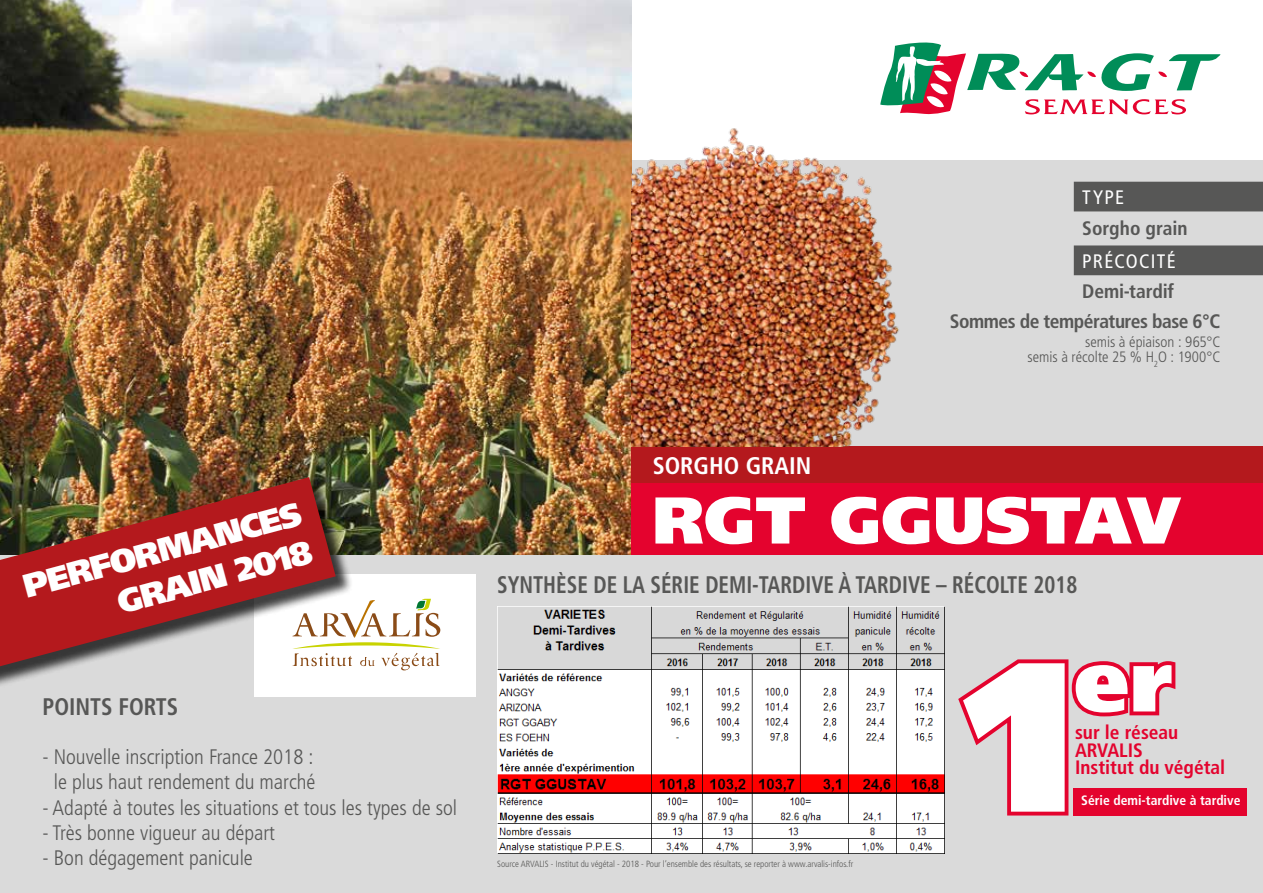
<style>
.page{position:relative;width:1263px;height:893px;background:#fff}
.page>*{position:absolute;margin:0;border:0;box-sizing:border-box;transform-origin:0 0}
.t1{font:900 212.55px "Frutiger LT Std";color:#fff}
.t2{font:900 87.15px "Frutiger LT Std";color:#fff}
.t3{font:900 66px "Frutiger LT Std";color:#fff}
.t4{font:900 33px/39.6px "Frutiger LT Std";color:#fff;text-align:right}
.t5{font:700 condensed 24px "Frutiger LT Std";color:#575756;scale:.88 1}
.t6{font:700 condensed 24px "Frutiger LT Std";color:#fff}
.t7{font:700 condensed 24px "Frutiger LT Std";color:#575756;scale:.95 1}
.t8{font:300 condensed 21px/25.2px "Frutiger LT Std";color:#575756;text-align:center}
.t9{font:700 condensed 19.5px/29.7px "Frutiger LT Std";letter-spacing:-.025em;color:#575756}
.t10{font:condensed 19.5px "Frutiger LT Std";letter-spacing:.065em;color:#fff}
.t11{font:700 condensed 19.5px "Frutiger LT Std";color:#575756}
.t12{font:700 condensed 19.35px/17.4px "Frutiger LT Std";color:#e4032e}
.t13{font:300 condensed 15px/15px "Frutiger LT Std";color:#575756;text-align:right}
.t14{font:700 condensed 13.65px "Frutiger LT Std";color:#fff}
.t15{font:300 condensed 9px "Frutiger LT Std";color:#575756}
</style>
<div class="page">
<div style="left:0;top:160px;width:1263px;height:733px;background:#dadada"></div>
<svg style="left:880px;top:43px;width:340px;height:72px"></svg>
<img style="left:0;top:0;width:631px;height:555px">
<div style="left:631px;top:483px;width:632px;height:72px;background:#e4032e"></div>
<div style="left:631px;top:446px;width:632px;height:37px;background:#b4191d"></div>
<svg style="left:1074px;top:182px;width:189px;height:93px"></svg>
<img style="left:631px;top:116px;width:268px;height:330px">
<div style="left:254px;top:574px;width:222px;height:123px;background:#fff"></div>
<svg style="left:354px;top:599px;width:86px;height:71px"></svg>
<div style="left:0;top:480px;width:354px;height:210px;background:#000;opacity:.75"></div>
<img style="left:0;top:477px;width:336px;height:189px">
<img style="left:497px;top:606px;width:447px;height:248px">
<svg style="left:958px;top:659px;width:221px;height:157px"></svg>
<div style="left:1073px;top:788px;width:174px;height:27px;background:#e4032e"></div>
<h3 class="t4" style="left:19px;top:568px;width:289px;rotate:-15deg">PERFORMANCES<br>GRAIN 2018</h3>
<p class="t7" style="left:43px;top:693px;width:144px">POINTS FORTS</p>
<p class="t8" style="left:43px;top:745px;width:274px">- Nouvelle inscription France 2018 : le plus haut rendement du marché</p>
<p class="t8" style="left:43px;top:795px;width:416px">- Adapté à toutes les situations et tous les types de sol</p>
<p class="t8" style="left:43px;top:820px;width:234px">- Très bonne vigueur au départ</p>
<p class="t8" style="left:43px;top:845px;width:212px">- Bon dégagement panicule</p>
<p class="t6" style="left:653px;top:452px;width:160px">SORGHO GRAIN</p>
<p class="t10" style="left:1082px;top:186px;width:43px">TYPE</p>
<p class="t11" style="left:1082px;top:216px;width:107px">Sorgho grain</p>
<p class="t10" style="left:1082px;top:250px;width:95px">PRÉCOCITÉ</p>
<p class="t9" style="left:950px;top:277px;width:272px;text-indent:132px">Demi-tardif<br>Sommes de températures base 6°C</p>
<p class="t13" style="left:1027px;top:335px;width:194px">semis à épiaison : 965°C<br>semis à récolte 25 % H<sub>2</sub>O : 1900°C</p>
<h3 class="t3" style="left:653px;top:480px;width:529px">RGT GGUSTAV</h3>
<p class="t5" style="left:497px;top:570px;width:661px">SYNTHÈSE DE LA SÉRIE DEMI-TARDIVE À TARDIVE – RÉCOLTE 2018</p>
<p class="t15" style="left:497px;top:859px;width:358px">Source ARVALIS - Institut du végétal - 2018 - Pour l’ensemble des résultats, se reporter à www.arvalis-infos.fr</p>
<h1 class="t1" style="left:966px;top:607px;width:112px">1</h1>
<h2 class="t2" style="left:1074px;top:628px;width:100px">er</h2>
<p class="t12" style="left:1075px;top:724px;width:152px">sur le réseau<br>ARVALIS<br>Institut du végétal</p>
<p class="t14" style="left:1081px;top:792px;width:161px">Série demi-tardive à tardive</p>
</div>
